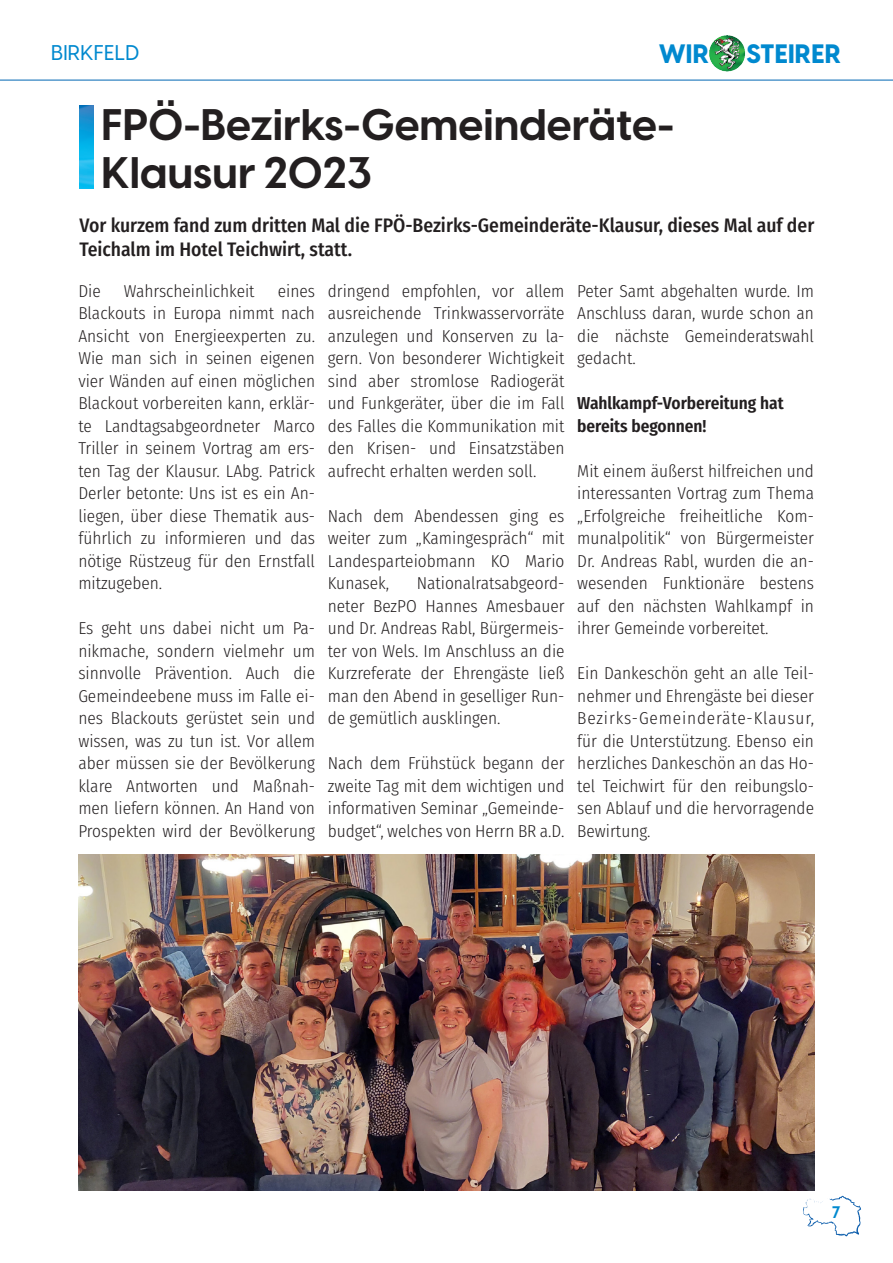
<style>
.page{position:relative;width:893px;height:1263px;background:#fff}
.page>*{position:absolute;margin:0;border:0;box-sizing:border-box;transform-origin:0 0}
.t1{font:700 43.5px/48px "Visby CF";color:#231f20}
.t2{font:800 26.25px "Visby CF";letter-spacing:.01em;color:#0089cf}
.t3{font:500 21px "Visby CF";letter-spacing:.01em;color:#0089cf}
.t4{font:500 19.5px/24px "Fira Sans Condensed";color:#231f20}
.t5{font:300 17.25px/22.5px "Fira Sans Condensed";color:#231f20;text-align:justify}
.t6{font:600 17.25px/22.5px "Fira Sans Condensed";color:#231f20}
.t7{font:700 16.5px "Visby CF";color:#0089cf}
</style>
<div class="page">
<hr style="left:0;top:80px;width:893px;height:1px;background:#0166b3">
<svg style="left:803px;top:1196px;width:58px;height:41px"></svg>
<img style="left:709px;top:36px;width:37px;height:36px">
<img style="left:80px;top:106px;width:14px;height:82px">
<img style="left:79px;top:855px;width:735px;height:336px">
<p class="t3" style="left:51px;top:40px;width:90px">BIRKFELD</p>
<h2 class="t2" style="left:659px;top:37px;width:52px">WIR</h2>
<h2 class="t2" style="left:747px;top:37px;width:96px">STEIRER</h2>
<h1 class="t1" style="left:102px;top:101px;width:574px">FPÖ-Bezirks-Gemeinderäte-<br>Klausur 2023</h1>
<p class="t4" style="left:79px;top:212px;width:736px">Vor kurzem fand zum dritten Mal die FPÖ-Bezirks-Gemeinderäte-Klausur, dieses Mal auf der<br>Teichalm im Hotel Teichwirt, statt.</p>
<p class="t5" style="left:78px;top:279px;width:238px;text-indent:199px">eines Blackouts in Europa nimmt nach Ansicht von Energieexperten zu.<br>Wie man sich in seinen eigenen vier Wänden auf einen möglichen Blackout vorbereiten kann, erklär&shy;te Landtagsabgeordneter Marco Triller in seinem Vortrag am ers&shy;ten Tag der Klausur. LAbg. Patrick Derler betonte: Uns ist es ein An&shy;liegen, über diese Thematik aus&shy;führlich zu informieren und das nötige Rüstzeug für den Ernstfall mitzugeben.</p>
<p class="t5" style="left:78px;top:617px;width:238px">Es geht uns dabei nicht um Pa&shy;nikmache, sondern vielmehr um sinnvolle Prävention. Auch die Gemeindeebene muss im Falle ei&shy;nes Blackouts gerüstet sein und wissen, was zu tun ist. Vor allem aber müssen sie der Bevölkerung klare Antworten und Maßnah&shy;men liefern können. An Hand von Prospekten wird der Bevölkerung</p>
<p class="t5" style="left:78px;top:279px;width:24px">Die</p>
<p class="t5" style="left:124px;top:279px;width:132px">Wahrscheinlichkeit</p>
<p class="t5" style="left:328px;top:279px;width:238px">dringend empfohlen, vor allem ausreichende Trinkwasservorräte anzulegen und Konserven zu la&shy;gern. Von besonderer Wichtigkeit sind aber stromlose Radiogerät und Funkgeräter, über die im Fall des Falles die Kommunikation mit den Krisen- und Einsatzstäben aufrecht erhalten werden soll.</p>
<p class="t5" style="left:328px;top:504px;width:238px">Nach dem Abendessen ging es weiter zum „Kamingespräch“ mit Landesparteiobmann KO Mario Kunasek,</p>
<p class="t5" style="left:328px;top:572px;width:238px;text-indent:89px">Nationalratsabgeord&shy;neter BezPO Hannes Amesbauer und Dr. Andreas Rabl, Bürgermeis&shy;ter von Wels. Im Anschluss an die Kurzreferate der Ehrengäste ließ man den Abend in geselliger Run&shy;de gemütlich ausklingen.</p>
<p class="t5" style="left:328px;top:752px;width:238px">Nach dem Frühstück begann der zweite Tag mit dem wichtigen und informativen Seminar „Gemeinde&shy;budget“, welches von Herrn BR a.D.</p>
<p class="t5" style="left:577px;top:279px;width:238px">Peter Samt abgehalten wurde. Im Anschluss daran, wurde schon an die nächste Gemeinderatswahl gedacht.</p>
<p class="t6" style="left:577px;top:391px;width:208px">Wahlkampf-Vorbereitung hat bereits begonnen!</p>
<p class="t5" style="left:577px;top:459px;width:238px">Mit einem äußerst hilfreichen und interessanten Vortrag zum Thema „Erfolgreiche freiheitliche Kom&shy;munalpolitik“ von Bürgermeister Dr. Andreas Rabl, wurden die an&shy;wesenden Funktionäre bestens auf den nächsten Wahlkampf in ihrer Gemeinde vorbereitet.</p>
<p class="t5" style="left:577px;top:662px;width:238px">Ein Dankeschön geht an alle Teil&shy;nehmer und Ehrengäste bei dieser Bezirks-Gemeinderäte-Klausur, für die Unterstützung. Ebenso ein herzliches Dankeschön an das Ho&shy;tel Teichwirt für den reibungslo&shy;sen Ablauf und die hervorragende Bewirtung.</p>
<p class="t7" style="left:832px;top:1202px;width:10px">7</p>
</div>
